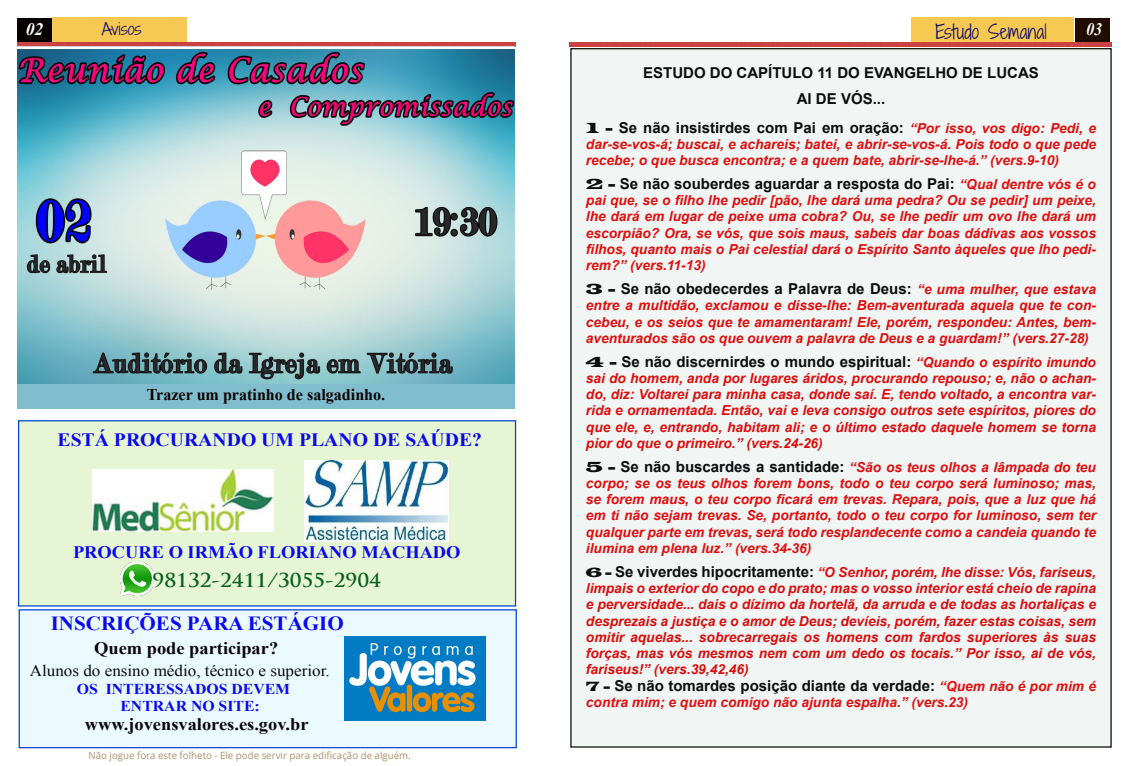
<style>
.page{position:relative;width:1127px;height:766px;background:#fff}
.page>*{position:absolute;margin:0;border:0;box-sizing:border-box;transform-origin:0 0}
.t1{font:700 20px "Times New Roman";color:#0a08ef;scale:1.05 1}
.t2{font:700 18.75px "Times New Roman";color:#0a08ef;scale:1.05 1}
.t3{font:700 18.75px "Trajan Pro";color:#0a6021;scale:1.05 1}
.t4{font:300 18.75px "Shadows Into";color:#0e0867}
.t5{font:700 17.5px "Times New Roman";color:#0a060c;scale:1.05 1}
.t6{font:700 17.5px "Times New Roman";color:#0a08ef;scale:1.05 1}
.t7{font:italic 700 17.5px "Times New Roman";color:#fff}
.t8{font:italic 700 17.5px "Times New Roman";color:#fbf7f9;scale:.93 1}
.t9{font:700 16.38px "Times New Roman";color:#0a0300}
.t10{font:16.25px "Times New Roman";color:#0a0b10;scale:1.05 1}
.t11{font:300 15.5px "Shadows Into";color:#0e0867;scale:1.14 1}
.t12{font:700 15px "Arial";color:#0a0e0e}
.t13{font:700 15px "Times New Roman";color:#0a08ef;scale:1.05 1}
.t14{font:italic 700 13.75px/16.2px "Arial";color:#da0e0e;text-align:justify}
.t15{font:italic 700 13.75px/16.2px "Arial";color:#e10e0e;text-align:justify}
.t16{font:italic 700 13.75px/16.2px "Arial";color:#dd0e0e;text-align:justify}
.t17{font:italic 700 13.75px/16.2px "Arial";color:#e20e0e;text-align:justify}
.t18{font:italic 700 13.75px/16.2px "Arial";color:#de0e0e;text-align:justify}
.t19{font:italic 700 13.75px/16.2px "Arial";color:#e00e0e}
.t20{font:italic 700 13.75px "Arial";color:#e30e0e}
.t21{font:10px "Open Sans";color:#ad916f}
.s1{font-family:"Latin Wide";font-weight:400}
.s2{font-style:italic;font-size:13.75px;color:#e00e0e}
.s3{font-style:italic;font-size:13.75px;color:#e20e0e}
.s4{font-style:italic;font-size:13.75px;color:#de0e0e}
.s5{font-style:italic;font-size:13.75px;color:#dd0e0e}
.s6{font-family:"Latin Wide";font-weight:400;font-style:normal;font-size:15px;color:#0a0e0e}
.s7{font-style:normal;font-size:15px;color:#0a0e0e}
.s8{font-family:"Latin Wide";font-weight:400;font-style:normal;color:#0a0e0e}
.s9{font-family:"Latin Wide";font-weight:400;font-size:13.75px}
.s10{font-style:italic;font-size:13.75px;color:#e30e0e}
</style>
<div class="page">
<div style="left:17px;top:18px;width:35px;height:25px;background:#080000"></div>
<div style="left:1075px;top:18px;width:34px;height:25px;background:#200d00"></div>
<div style="left:912px;top:18px;width:162px;height:24px;background:#f6c953"></div>
<img style="left:17px;top:43px;width:499px;height:340px">
<img style="left:570px;top:42px;width:541px;height:4px">
<div style="left:52px;top:17px;width:135px;height:25px;background:#f6c953"></div>
<div style="left:571px;top:49px;width:540px;height:697px;background:#f1f6f4"></div>
<div style="left:18px;top:420px;width:498px;height:186px;background:#e6f6d5;border:1px solid #0043d1"></div>
<img style="left:92px;top:469px;width:182px;height:62px">
<img style="left:305px;top:460px;width:144px;height:81px">
<div style="left:17px;top:383px;width:498px;height:25px;background:#80bdcf"></div>
<img style="left:121px;top:562px;width:31px;height:33px">
<div style="left:19px;top:609px;width:498px;height:139px;background:#eafaff;border:1px solid #0043d1"></div>
<img style="left:344px;top:636px;width:142px;height:84px">
<p class="t11" style="left:102px;top:17px;width:36px">Avisos</p>
<p class="t7" style="left:26px;top:16px;width:19px">02</p>
<p class="t4" style="left:935px;top:18px;width:113px">Estudo Semanal</p>
<p class="t8" style="left:1086px;top:17px;width:19px">03</p>
<p class="t9" style="left:147px;top:383px;width:240px">Trazer um pratinho de salgadinho.</p>
<p class="t2" style="left:58px;top:426px;width:406px">ESTÁ PROCURANDO UM PLANO DE SAÚDE?</p>
<p class="t6" style="left:73px;top:540px;width:370px">PROCURE O IRMÃO FLORIANO MACHADO</p>
<p class="t3" style="left:153px;top:568px;width:219px">98132-2411/3055-2904</p>
<p class="t1" style="left:51px;top:609px;width:280px">INSCRIÇÕES PARA ESTÁGIO</p>
<p class="t5" style="left:94px;top:635px;width:177px">Quem pode participar?</p>
<p class="t10" style="left:30px;top:659px;width:287px">Alunos do ensino médio, técnico e superior.</p>
<p class="t13" style="left:77px;top:678px;width:205px">OS INTERESSADOS DEVEM</p>
<p class="t13" style="left:120px;top:695px;width:134px">ENTRAR NO SITE:</p>
<p class="t5" style="left:85px;top:711px;width:214px">www.jovensvalores.es.gov.br</p>
<p class="t21" style="left:88px;top:747px;width:324px">Não jogue fora este folheto - Ele pode servir para edificação de alguém.</p>
<p class="t12" style="left:643px;top:62px;width:397px">ESTUDO DO CAPÍTULO 11 DO EVANGELHO DE LUCAS</p>
<p class="t12" style="left:797px;top:88px;width:90px">AI DE VÓS...</p>
<p class="t12" style="left:586px;top:117px;width:511px"><span class="s1">1 -</span> Se não insistirdes com Pai em oração: <span class="s2">“Por isso, vos digo: Pedi, e</span></p>
<p class="t19" style="left:586px;top:136px;width:511px">dar-se-vos-á; buscai, e achareis; batei, e abrir-se-vos-á. Pois todo o que pede recebe; o que busca encontra; e a quem bate, abrir-se-lhe-á.” (vers.9-10)</p>
<p class="t12" style="left:586px;top:173px;width:511px"><span class="s1">2 -</span> Se não souberdes aguardar a resposta do Pai: <span class="s3">“Qual dentre vós é o</span></p>
<p class="t17" style="left:586px;top:192px;width:512px">pai que, se o filho lhe pedir [pão, lhe dará uma pedra? Ou se pedir] um peixe, lhe dará em lugar de peixe uma cobra? Ou, se lhe pedir um ovo lhe dará um escorpião? Ora, se vós, que sois maus, sabeis dar boas dádivas aos vossos filhos, quanto mais o Pai celestial dará o Espírito Santo àqueles que lho pedi&shy;rem?” (vers.11-13)</p>
<p class="t12" style="left:586px;top:278px;width:511px"><span class="s1">3 -</span> Se não obedecerdes a Palavra de Deus: <span class="s4">“e uma mulher, que estava</span></p>
<p class="t18" style="left:586px;top:297px;width:512px">entre a multidão, exclamou e disse-lhe: Bem-aventurada aquela que te con&shy;cebeu, e os seios que te amamentaram! Ele, porém, respondeu: Antes, bem&shy;aventurados são os que ouvem a palavra de Deus e a guardam!” (vers.27-28)</p>
<p class="t12" style="left:586px;top:351px;width:511px"><span class="s1">4 -</span> Se não discernirdes o mundo espiritual: <span class="s5">“Quando o espírito imundo</span></p>
<p class="t16" style="left:586px;top:370px;width:512px">sai do homem, anda por lugares áridos, procurando repouso; e, não o achan&shy;do, diz: Voltarei para minha casa, donde saí. E, tendo voltado, a encontra var&shy;rida e ornamentada. Então, vai e leva consigo outros sete espíritos, piores do que ele, e, entrando, habitam ali; e o último estado daquele homem se torna pior do que o primeiro.” (vers.24-26)</p>
<p class="t15" style="left:586px;top:459px;width:511px"><span class="s6">5 -</span> <span class="s7">Se não buscardes a santidade:</span> “São os teus olhos a lâmpada do teu corpo; se os teus olhos forem bons, todo o teu corpo será luminoso; mas, se forem maus, o teu corpo ficará em trevas. Repara, pois, que a luz que há em ti não sejam trevas. Se, portanto, todo o teu corpo for luminoso, sem ter qualquer parte em trevas, será todo resplandecente como a candeia quando te ilumina em plena luz.” (vers.34-36)</p>
<p class="t14" style="left:586px;top:564px;width:511px"><span class="s8">6 -</span> <span class="s7">Se viverdes hipocritamente:</span> “O Senhor, porém, lhe disse: Vós, fariseus, limpais o exterior do copo e do prato; mas o vosso interior está cheio de rapina e perversidade... dais o dízimo da hortelã, da arruda e de todas as hortaliças e desprezais a justiça e o amor de Deus; devíeis, porém, fazer estas coisas, sem omitir aquelas... sobrecarregais os homens com fardos superiores às suas forças, mas vós mesmos nem com um dedo os tocais.” Por isso, ai de vós, fariseus!” (vers.39,42,46)</p>
<p class="t12" style="left:586px;top:675px;width:511px"><span class="s9">7 -</span> Se não tomardes posição diante da verdade: <span class="s10">“Quem não é por mim é</span></p>
<p class="t20" style="left:586px;top:692px;width:384px">contra mim; e quem comigo não ajunta espalha.” (vers.23)</p>
</div>
